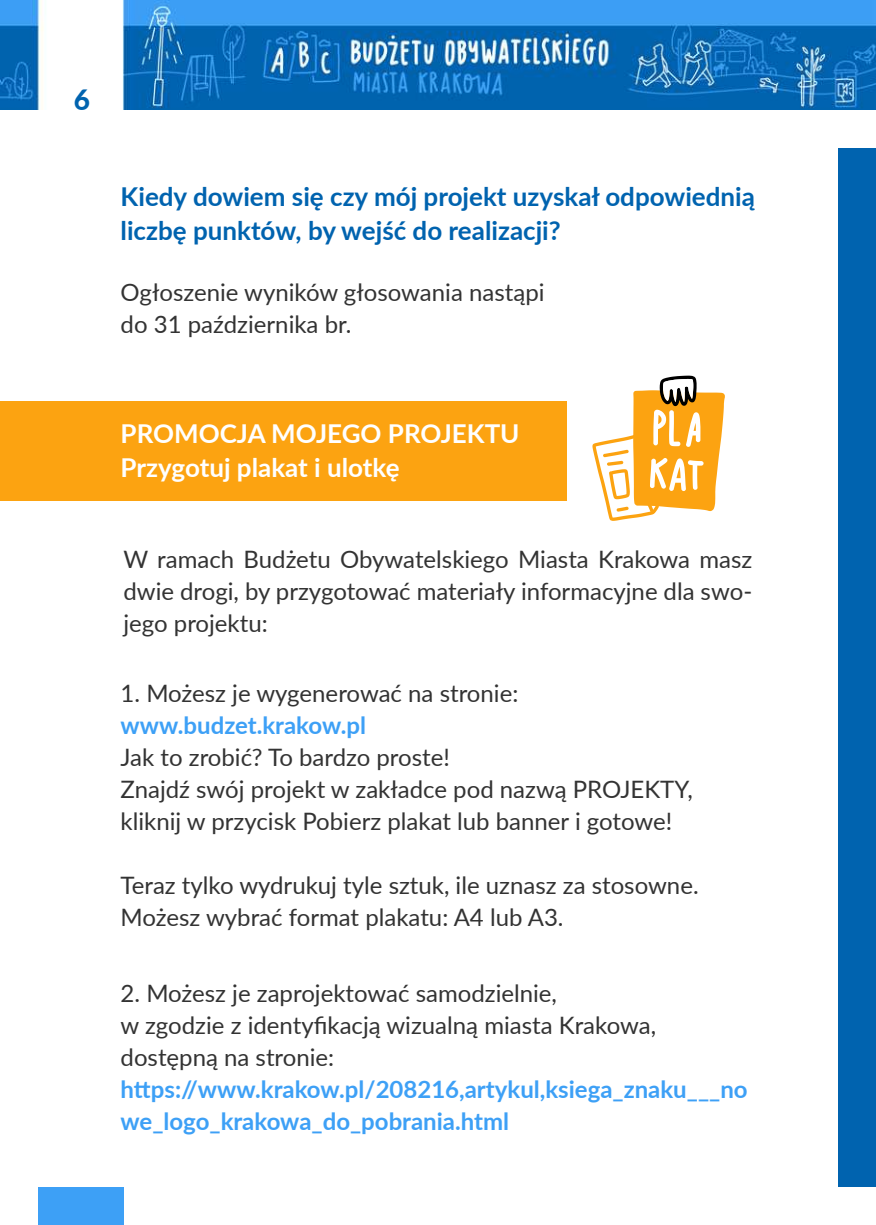
<style>
.page{position:relative;width:876px;height:1225px;background:#fff}
.page>*{position:absolute;margin:0;border:0;box-sizing:border-box;transform-origin:0 0}
.t1{font:800 28px "Lato";color:#0063af}
.t2{font:700 26px/34px "Lato";color:#0063af}
.t3{font:700 26px/34px "Lato";color:#fff}
.t4{font:24px/32px "Lato";color:#333}
.t5{font:700 24px/32px "Lato";color:#3da0f6}
</style>
<div class="page">
<div style="left:0;top:402px;width:566px;height:99px;background:#fca311"></div>
<svg style="left:592px;top:376px;width:133px;height:145px"></svg>
<div style="left:38px;top:1187px;width:85px;height:38px;background:#3da0f6"></div>
<div style="left:838px;top:148px;width:38px;height:1039px;background:#0063af"></div>
<img style="left:1px;top:0;width:875px;height:110px">
<p class="t1" style="left:74px;top:79px;width:18px">6</p>
<p class="t2" style="left:121px;top:179px;width:636px">Kiedy dowiem się czy mój projekt uzyskał odpowiednią liczbę punktów, by wejść do realizacji?</p>
<p class="t4" style="left:121px;top:275px;width:425px">Ogłoszenie wyników głosowania nastąpi do 31 października br.</p>
<p class="t3" style="left:121px;top:415px;width:400px">PROMOCJA MOJEGO PROJEKTU<br>Przygotuj plakat i ulotkę</p>
<p class="t4" style="left:123px;top:542px;width:630px;text-align:justify">W ramach Budżetu Obywatelskiego Miasta Krakowa masz dwie drogi, by przygotować materiały informacyjne dla swo&shy;jego projektu:</p>
<p class="t4" style="left:121px;top:676px;width:399px">1. Możesz je wygenerować na stronie:</p>
<p class="t5" style="left:121px;top:708px;width:247px">www.budzet.krakow.pl</p>
<p class="t4" style="left:121px;top:740px;width:574px">Jak to zrobić? To bardzo proste!<br>Znajdź swój projekt w zakładce pod nazwą PROJEKTY, kliknij w przycisk Pobierz plakat lub banner i gotowe!</p>
<p class="t4" style="left:121px;top:868px;width:580px">Teraz tylko wydrukuj tyle sztuk, ile uznasz za stosowne.<br>Możesz wybrać format plakatu: A4 lub A3.</p>
<p class="t4" style="left:121px;top:976px;width:537px">2. Możesz je zaprojektować samodzielnie,<br>w zgodzie z identyfikacją wizualną miasta Krakowa, dostępną na stronie:</p>
<p class="t5" style="left:121px;top:1072px;width:629px">https://www.krakow.pl/208216,artykul,ksiega_znaku___no we_logo_krakowa_do_pobrania.html</p>
</div>
